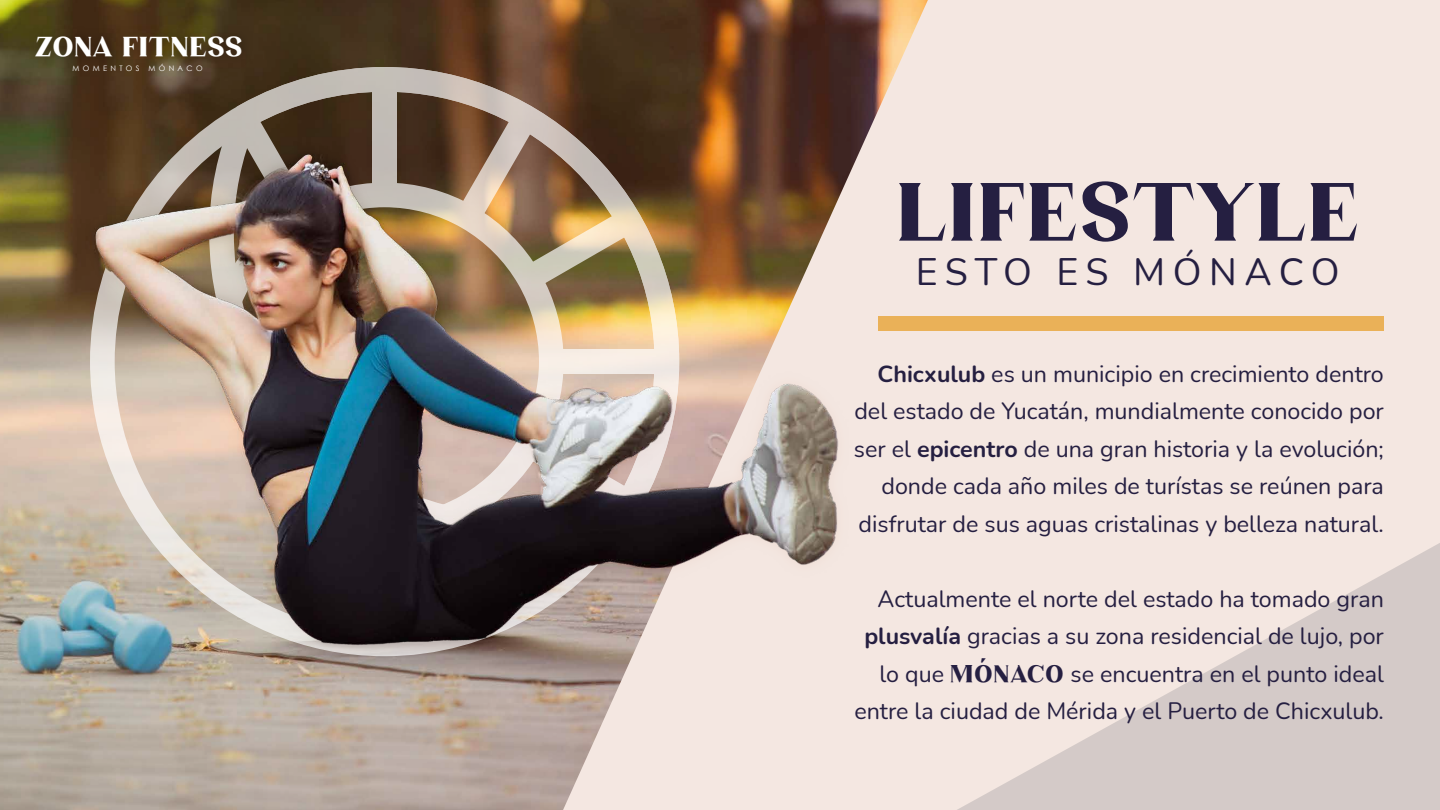
<style>
.page{position:relative;width:1440px;height:810px;background:#fff}
.page>*{position:absolute;margin:0;border:0;box-sizing:border-box;transform-origin:0 0}
.t1{font:78.75px "Phantom Shrine";letter-spacing:.025em;color:#251f41}
.t2{font:37.5px "Nunito";letter-spacing:.19em;color:#251f41}
.t3{font:26.7px "Phantom Shrine";letter-spacing:.025em;color:#fff}
.t4{font:23.25px/37.5px "Nunito";color:#251f41;text-align:right}
.t5{font:7.57px "Century Gothic";letter-spacing:.445em;color:#fff}
.s1{font-weight:700}
.s2{font-family:"Phantom Shrine"}
</style>
<div class="page">
<div style="left:935px;top:0;width:505px;height:810px;background:#f4e7e1"></div>
<img style="left:0;top:0;width:935px;height:810px">
<svg style="left:952px;top:543px;width:488px;height:267px;background:#e4d8d4"></svg>
<div style="left:879px;top:316px;width:505px;height:14px;background:#eab158"></div>
<img style="left:20px;top:18px;width:240px;height:62px">
<p class="t3" style="left:35px;top:29px;width:209px">ZONA FITNESS</p>
<p class="t5" style="left:72px;top:63px;width:132px">MOMENTOS MÓNACO</p>
<h1 class="t1" style="left:896px;top:158px;width:464px">LIFESTYLE</h1>
<h2 class="t2" style="left:916px;top:245px;width:425px">ESTO ES MÓNACO</h2>
<p class="t4" style="left:854px;top:354px;width:531px"><span class="s1">Chicxulub</span> es un municipio en crecimiento dentro del estado de Yucatán, mundialmente conocido por ser el <span class="s1">epicentro</span> de una gran historia y la evolución; donde cada año miles de turístas se reúnen para disfrutar de sus aguas cristalinas y belleza natural.</p>
<p class="t4" style="left:854px;top:579px;width:531px">Actualmente el norte del estado ha tomado gran <span class="s1">plusvalía</span> gracias a su zona residencial de lujo, por lo que <span class="s2">MÓNACO</span> se encuentra en el punto ideal entre la ciudad de Mérida y el Puerto de Chicxulub.</p>
</div>
